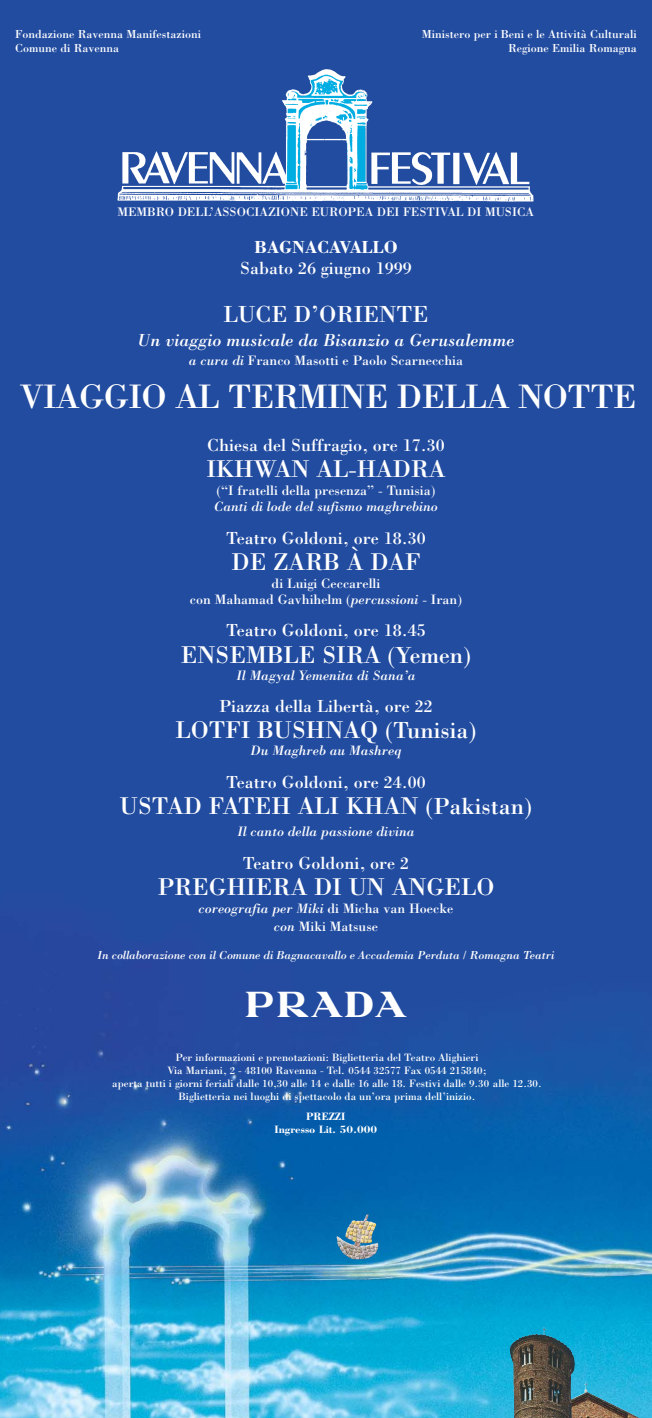
<style>
.page{position:relative;width:652px;height:1418px;background:#fff}
.page>*{position:absolute;margin:0;border:0;box-sizing:border-box;transform-origin:0 0}
.t1{font:39.7px "Prada Logo";color:#fff}
.t2{font:35px "Bodoni";letter-spacing:-.015em;color:#fff}
.t3{font:25px "Bodoni";color:#fff}
.t4{font:24px "Bodoni";color:#fff}
.t5{font:18px "Bodoni";color:#fff}
.t6{font:italic 18px "Bodoni";color:#fff}
.t7{font:700 18px "Bodoni";color:#fff}
.t8{font:14px/16px "Bodoni";color:#fff;text-align:center}
.t9{font:italic 14px "Bodoni";color:#fff}
.t10{font:12.8px "Bodoni";color:#fff}
.t11{font:12px/14.4px "Bodoni";color:#fff}
.t12{font:italic 12px "Bodoni";letter-spacing:-.01em;color:#fff}
.t13{font:11px/13.2px "Bodoni";color:#fff;text-align:center}
.t14{font:700 11px/13.2px "Bodoni";color:#fff;text-align:center}
.s1{font-style:italic}
.s2{font-size:24px}
</style>
<div class="page">
<img style="left:0;top:0;width:652px;height:1417px">
<img style="left:118px;top:70px;width:416px;height:132px">
<img style="left:510px;top:1326px;width:130px;height:91px">
<img style="left:336px;top:1214px;width:42px;height:45px">
<p class="t11" style="left:15px;top:28px;width:187px">Fondazione Ravenna Manifestazioni<br>Comune di Ravenna</p>
<p class="t11" style="left:422px;top:28px;width:217px;text-align:right">Ministero per i Beni e le Attività Culturali<br>Regione Emilia Romagna</p>
<p class="t10" style="left:117px;top:207px;width:418px">MEMBRO DELL’ASSOCIAZIONE EUROPEA DEI FESTIVAL DI MUSICA</p>
<h3 class="t7" style="left:254px;top:240px;width:145px">BAGNACAVALLO</h3>
<h3 class="t5" style="left:240px;top:262px;width:173px">Sabato 26 giugno 1999</h3>
<h3 class="t4" style="left:223px;top:305px;width:207px">LUCE D’ORIENTE</h3>
<h3 class="t6" style="left:138px;top:334px;width:378px">Un viaggio musicale da Bisanzio a Gerusalemme</h3>
<p class="t8" style="left:189px;top:354px;width:276px"><span class="s1">a cura di</span> Franco Masotti e Paolo Scarnecchia</p>
<h2 class="t2" style="left:20px;top:384px;width:618px">VIAGGIO AL TERMINE DELLA NOTTE</h2>
<h3 class="t5" style="left:207px;top:438px;width:239px">Chiesa del Suffragio, ore 17.30</h3>
<h3 class="t3" style="left:206px;top:460px;width:241px">IKHWAN AL-HADRA</h3>
<p class="t8" style="left:217px;top:484px;width:220px">(“I fratelli della presenza” - Tunisia)</p>
<p class="t9" style="left:214px;top:501px;width:225px">Canti di lode del sufismo maghrebino</p>
<h3 class="t5" style="left:226px;top:531px;width:201px">Teatro Goldoni, ore 18.30</h3>
<h3 class="t3" style="left:232px;top:553px;width:190px">DE ZARB À DAF</h3>
<p class="t8" style="left:190px;top:576px;width:273px">di Luigi Ceccarelli<br>con Mahamad Gavhihelm (<span class="s1">percussioni</span> - Iran)</p>
<h3 class="t5" style="left:226px;top:624px;width:201px">Teatro Goldoni, ore 18.45</h3>
<h3 class="t3" style="left:181px;top:645px;width:292px">ENSEMBLE SIRA <span class="s2">(Yemen)</span></h3>
<p class="t9" style="left:236px;top:670px;width:181px">Il Magyal Yemenita di Sana’a</p>
<h3 class="t5" style="left:219px;top:699px;width:215px">Piazza della Libertà, ore 22</h3>
<h3 class="t3" style="left:175px;top:721px;width:303px">LOTFI BUSHNAQ <span class="s2">(Tunisia)</span></h3>
<p class="t9" style="left:251px;top:746px;width:152px">Du Maghreb au Mashreq</p>
<h3 class="t5" style="left:226px;top:775px;width:201px">Teatro Goldoni, ore 24.00</h3>
<h3 class="t3" style="left:120px;top:797px;width:414px">USTAD FATEH ALI KHAN <span class="s2">(Pakistan)</span></h3>
<p class="t9" style="left:237px;top:826px;width:179px">Il canto della passione divina</p>
<h3 class="t5" style="left:243px;top:856px;width:168px">Teatro Goldoni, ore 2</h3>
<h3 class="t3" style="left:157px;top:878px;width:339px">PREGHIERA DI UN ANGELO</h3>
<p class="t8" style="left:199px;top:900px;width:256px;line-height:18px"><span class="s1">coreografia per Miki</span> di Micha van Hoecke <span class="s1">con</span> Miki Matsuse</p>
<p class="t12" style="left:98px;top:950px;width:458px">In collaborazione con il Comune di Bagnacavallo e Accademia Perduta / Romagna Teatri</p>
<h1 class="t1" style="left:246px;top:980px;width:163px">A</h1>
<p class="t13" style="left:112px;top:1051px;width:431px">Per informazioni e prenotazioni: Biglietteria del Teatro Alighieri<br>Via Mariani, 2 - 48100 Ravenna - Tel. 0544 32577 Fax 0544 215840;<br>aperta tutti i giorni feriali dalle 10,30 alle 14 e dalle 16 alle 18. Festivi dalle 9.30 alle 12.30.<br>Biglietteria nei luoghi di spettacolo da un’ora prima dell’inizio.</p>
<p class="t14" style="left:274px;top:1110px;width:104px">PREZZI<br>Ingresso Lit. 50.000</p>
</div>
